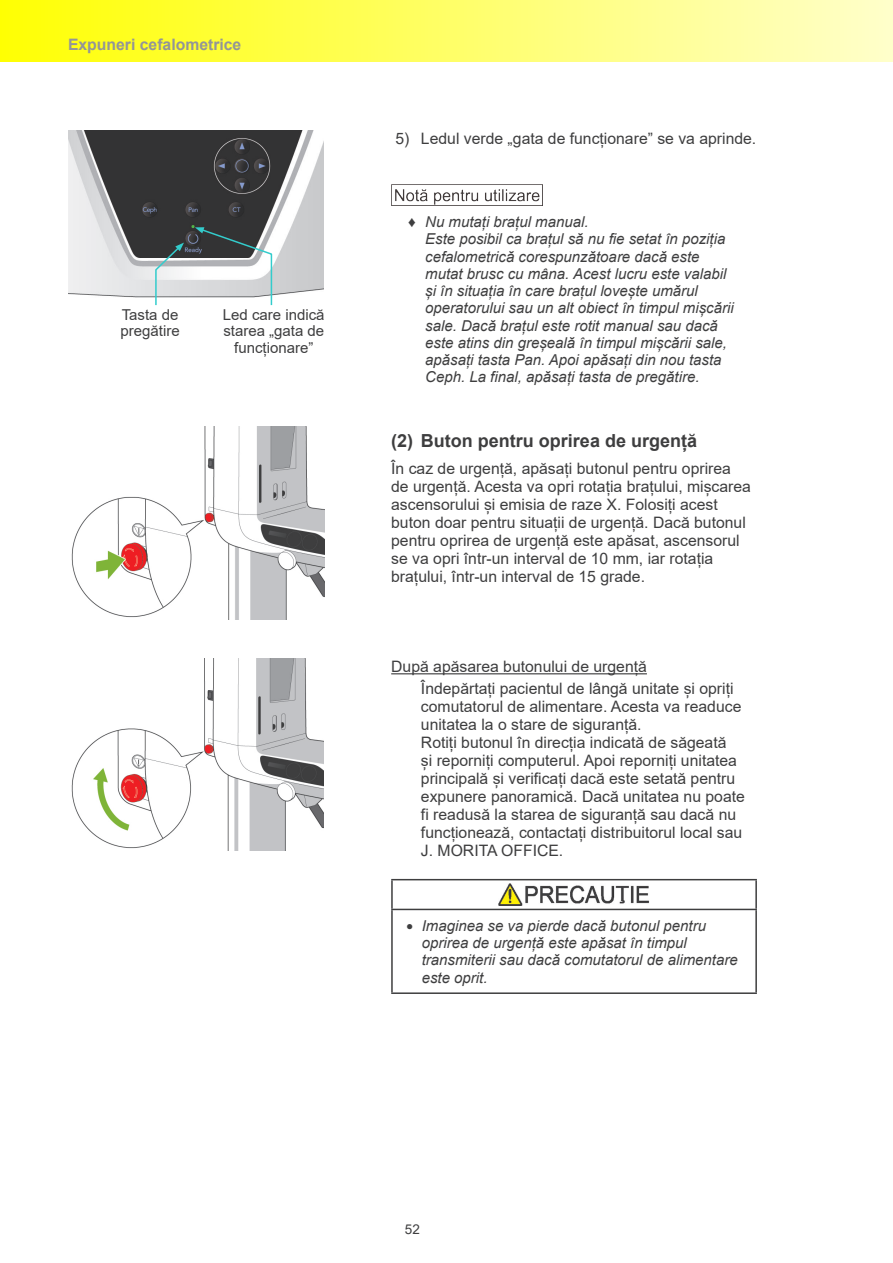
<style>
.page{position:relative;width:893px;height:1263px;background:#fff}
.page>*{position:absolute;margin:0;border:0;box-sizing:border-box;transform-origin:0 0}
.t1{font:700 18px "Arial";color:#3e3e3f}
.t2{font:15.75px/18px "Arial";color:#3e3e3f}
.t3{font:700 15.75px "Arial";color:#939598}
.t4{font:italic 15px/17.2px "Arial";color:#3e3e3f}
.t5{font:15px/16.5px "Arial";color:#3e3e3f;text-align:center}
.t6{font:13.5px "Arial";color:#3e3e3f}
.s1{font-style:normal}
.s2{font-style:normal;font-size:12px}
</style>
<div class="page">
<div style="left:0;top:0;width:893px;height:62px;background:linear-gradient(to right,#ffff02,#ffffcb)"></div>
<hr style="left:892px;top:0;width:1px;height:62px;background:#ffffca">
<hr style="left:391px;top:673px;width:256px;height:1px;background:#3e3e3f">
<img style="left:391px;top:185px;width:151px;height:21px">
<hr style="left:391px;top:879px;width:366px;height:1px;background:#3e3e3f">
<hr style="left:391px;top:880px;width:2px;height:29px;background:#3e3e3f">
<hr style="left:755px;top:880px;width:2px;height:29px;background:#3e3e3f">
<hr style="left:391px;top:909px;width:366px;height:1px;background:#3e3e3f">
<hr style="left:391px;top:910px;width:2px;height:82px;background:#3e3e3f">
<hr style="left:755px;top:910px;width:2px;height:82px;background:#3e3e3f">
<hr style="left:391px;top:992px;width:366px;height:2px;background:#3e3e3f">
<img style="left:499px;top:884px;width:150px;height:21px">
<img style="left:68px;top:131px;width:255px;height:167px">
<svg style="left:195px;top:227px;width:78px;height:79px"></svg>
<svg style="left:154px;top:243px;width:30px;height:63px"></svg>
<img style="left:71px;top:427px;width:254px;height:193px">
<img style="left:71px;top:659px;width:252px;height:191px">
<p class="t3" style="left:68px;top:33px;width:175px">Expuneri cefalometrice</p>
<p class="t5" style="left:121px;top:306px;width:61px;text-align:left">Tasta de pregătire</p>
<p class="t5" style="left:223px;top:306px;width:103px">Led care indică starea „gata de funcționare”</p>
<p class="t2" style="left:395px;top:129px;width:362px">5) Ledul verde „gata de funcționare” se va aprinde.</p>
<p class="t4" style="left:425px;top:213px;width:310px;text-indent:-17px"><span class="s1">♦</span> Nu mutați brațul manual.<br>Este posibil ca brațul să nu fie setat în poziția cefalometrică corespunzătoare dacă este mutat brusc cu mâna. Acest lucru este valabil și în situația în care brațul lovește umărul operatorului sau un alt obiect în timpul mișcării sale. Dacă brațul este rotit manual sau dacă este atins din greșeală în timpul mișcării sale, apăsați tasta Pan. Apoi apăsați din nou tasta Ceph. La final, apăsați tasta de pregătire.</p>
<p class="t1" style="left:391px;top:427px;width:307px">(2) Buton pentru oprirea de urgență</p>
<p class="t2" style="left:391px;top:459px;width:361px">În caz de urgență, apăsați butonul pentru oprirea de urgență. Acesta va opri rotația brațului, mișcarea ascensorului și emisia de raze X. Folosiți acest buton doar pentru situații de urgență. Dacă butonul pentru oprirea de urgență este apăsat, ascensorul se va opri într-un interval de 10 mm, iar rotația brațului, într-un interval de 15 grade.</p>
<p class="t2" style="left:421px;top:655px;width:314px;line-height:22.2px;text-indent:-30px">După apăsarea butonului de urgență<br>Îndepărtați pacientul de lângă unitate și opriți</p>
<p class="t2" style="left:421px;top:698px;width:325px">comutatorul de alimentare. Acesta va readuce unitatea la o stare de siguranță.<br>Rotiți butonul în direcția indicată de săgeată<br>și reporniți computerul. Apoi reporniți unitatea principală și verificați dacă este setată pentru expunere panoramică. Dacă unitatea nu poate fi readusă la starea de siguranță sau dacă nu funcționează, contactați distribuitorul local sau J. MORITA OFFICE.</p>
<p class="t4" style="left:422px;top:917px;width:317px;text-indent:-16px"><span class="s2">●</span> Imaginea se va pierde dacă butonul pentru oprirea de urgență este apăsat în timpul transmiterii sau dacă comutatorul de alimentare este oprit.</p>
<p class="t6" style="left:405px;top:1220px;width:17px">52</p>
</div>
